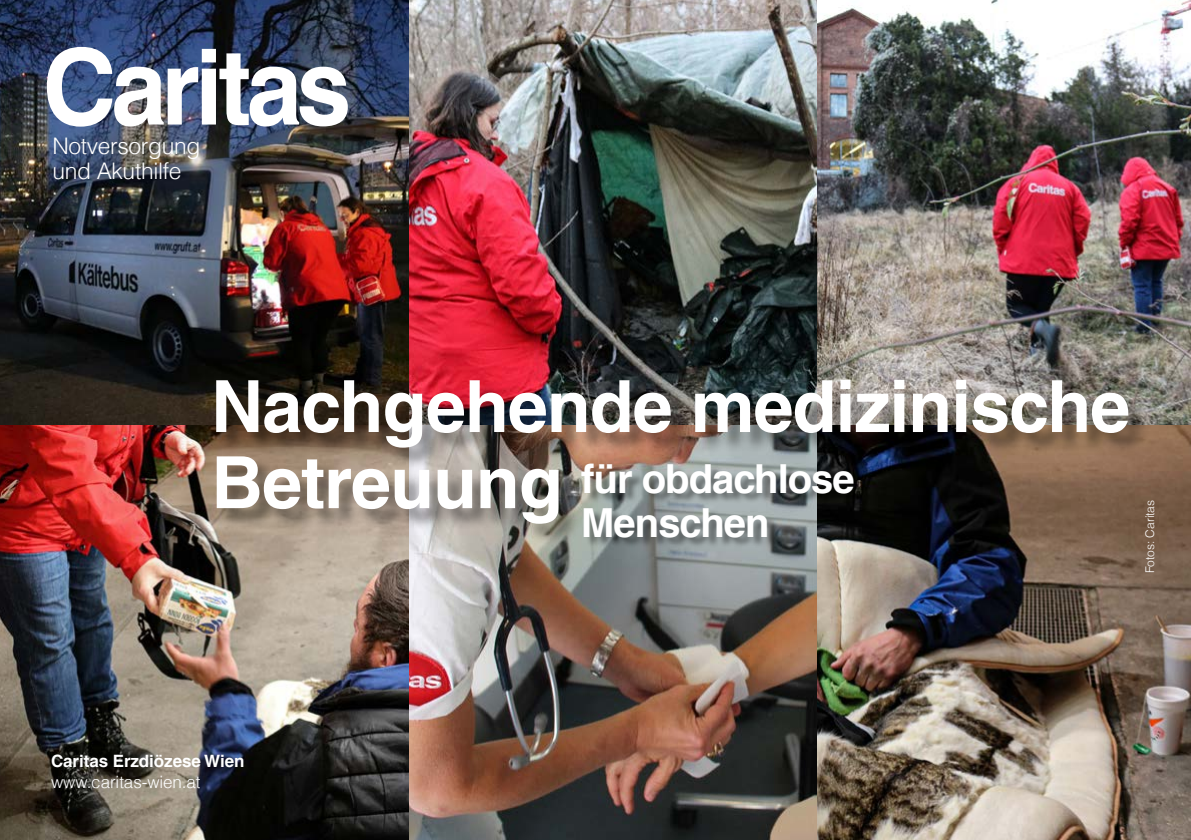
<style>
.page{position:relative;width:1191px;height:840px;background:#fff}
.page>*{position:absolute;margin:0;border:0;box-sizing:border-box;transform-origin:0 0}
.t1{font:700 72px "Helvetica LT Com";letter-spacing:-.015em;color:#fff}
.t2{font:700 40px/44px "Helvetica LT Com";letter-spacing:-.025em;color:#fff}
.t3{font:300 22.8px/25px "Helvetica LT Com";letter-spacing:-.015em;color:#fff}
.t4{font:700 17px "Helvetica LT Com";letter-spacing:-.005em;color:#fff}
.t5{font:300 17px "Helvetica LT Com";letter-spacing:-.005em;color:#fff}
.t6{font:300 12px "Helvetica LT Com";letter-spacing:-.005em;color:#fff}
.s1{font-size:72px}
</style>
<div class="page">
<img style="left:0;top:0;width:1191px;height:839px">
<svg style="left:47px;top:47px;width:301px;height:80px"></svg>
<div style="left:218px;top:381px;width:932px;height:164px;background:#000;opacity:.45"></div>
<div style="left:583px;top:463px;width:283px;height:84px;background:#000;opacity:.45"></div>
<p class="t3" style="left:52px;top:133px;width:149px">Notversorgung und Akuthilfe</p>
<h1 class="t1" style="left:211px;top:362px;width:920px">Nachgehende medizinische</h1>
<p class="t2" style="left:581px;top:456px;width:275px;text-indent:-370px"><span class="s1">Betreuung</span> für obdachlose<br>Menschen</p>
<p class="t6" style="left:1142px;top:573px;width:75px;rotate:-90deg">Fotos: Caritas</p>
<p class="t4" style="left:51px;top:750px;width:195px">Caritas Erzdiözese Wien</p>
<p class="t5" style="left:51px;top:770px;width:151px">www.caritas-wien.at</p>
</div>
